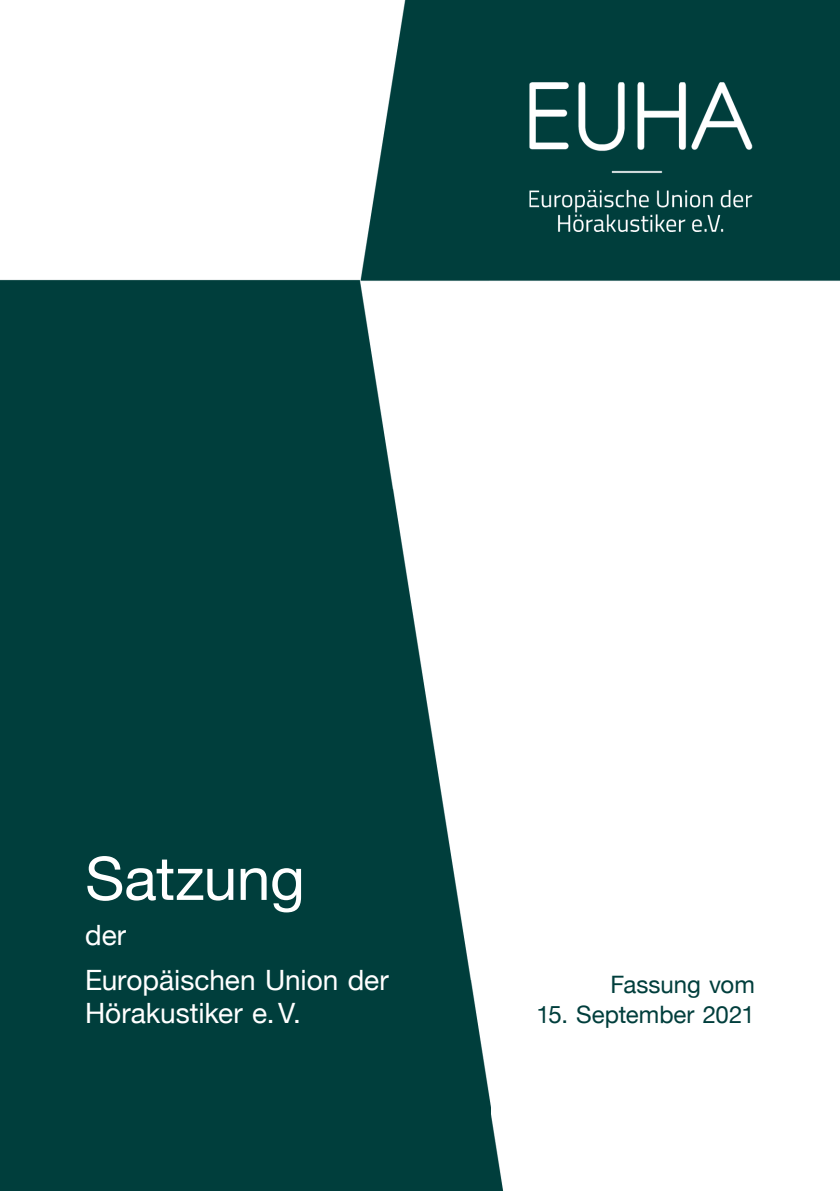
<style>
.page{position:relative;width:840px;height:1191px;background:#fff}
.page>*{position:absolute;margin:0;border:0;box-sizing:border-box;transform-origin:0 0}
.t1{font:60px "Helvetica Neue";letter-spacing:-.005em;color:#fff}
.t2{font:28px/45px "Helvetica Neue";color:#fff}
.t3{font:24px "Helvetica Neue";color:#003e3c}
</style>
<div class="page">
<img style="left:0;top:0;width:839px;height:1191px">
<h1 class="t1" style="left:85px;top:835px;width:221px">Satzung</h1>
<p class="t2" style="left:85px;top:914px;width:305px">der<br>Europäischen Union der</p>
<p class="t2" style="left:85px;top:992px;width:217px">Hörakustiker e. V.</p>
<p class="t3" style="left:610px;top:966px;width:146px">Fassung vom</p>
<p class="t3" style="left:536px;top:996px;width:220px">15. September 2021</p>
</div>
